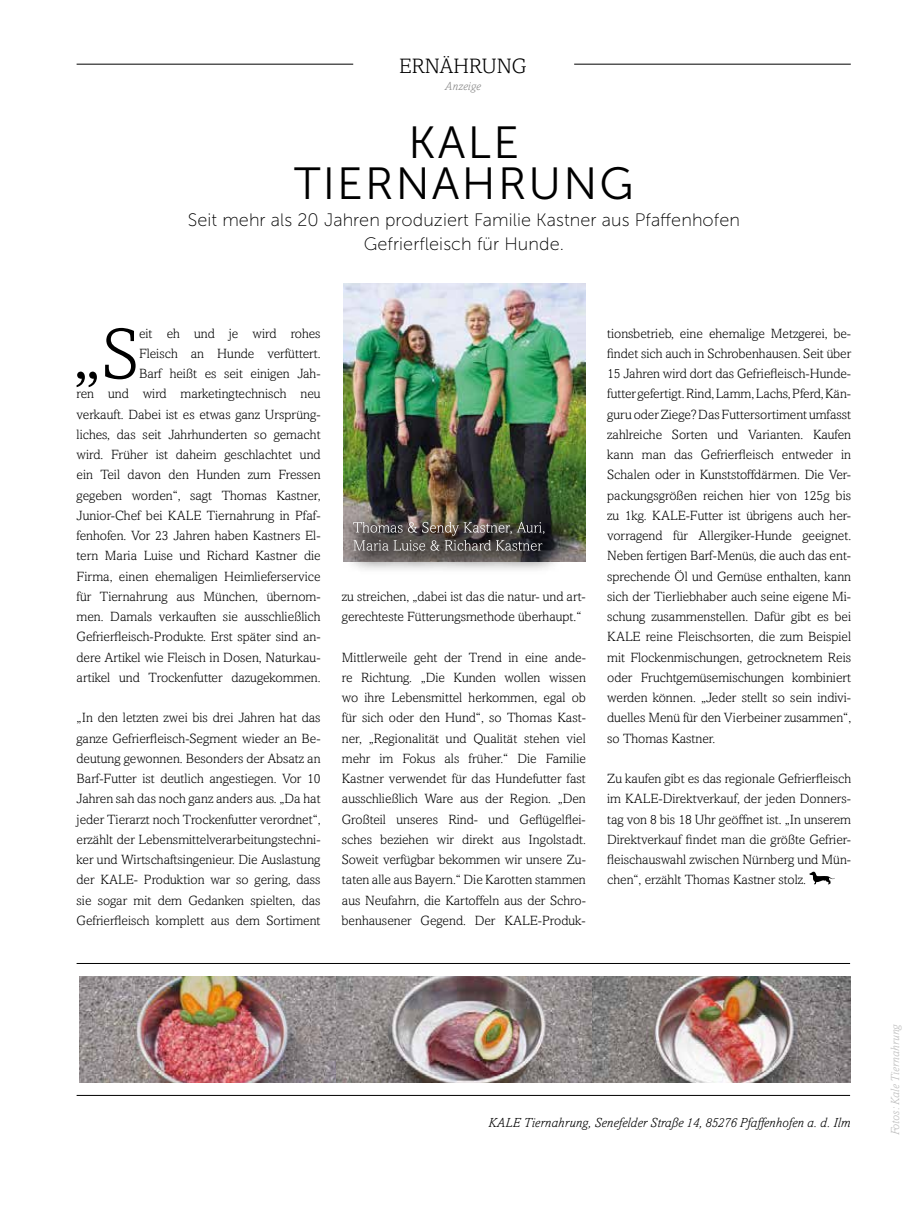
<style>
.page{position:relative;width:915px;height:1212px;background:#fff}
.page>*{position:absolute;margin:0;border:0;box-sizing:border-box;transform-origin:0 0}
.t1{font:300 79.5px "Amasis MT Std";color:#000}
.t2{font:45px/41.2px "Museo Sans 300";letter-spacing:.05em;color:#000;text-align:center}
.t3{font:300 21px "Amasis MT Std";letter-spacing:.005em;color:#000}
.t4{font:18px/24px "Museo Sans 100";letter-spacing:.005em;color:#000;text-align:center}
.t5{font:300 13.5px/20.2px "Amasis MT Std";color:#000;text-align:justify}
.t6{font:italic 300 13.5px "Amasis MT Std";letter-spacing:.005em;color:#000}
.t7{font:italic 300 12px "Amasis MT Std";letter-spacing:.005em;color:#bcbcbc}
.t8{font:italic 300 12px "Amasis MT Std";letter-spacing:.005em;color:#878787}
.s1{font-size:71.55px}
</style>
<div class="page">
<hr style="left:77px;top:64px;width:276px;height:1px;background:#000">
<hr style="left:77px;top:963px;width:772px;height:1px;background:#000">
<hr style="left:77px;top:1095px;width:772px;height:1px;background:#000">
<hr style="left:574px;top:64px;width:276px;height:1px;background:#000">
<svg style="left:809px;top:871px;width:25px;height:13px"></svg>
<img style="left:343px;top:283px;width:242px;height:278px">
<img style="left:79px;top:976px;width:770px;height:106px">
<div style="left:342px;top:510px;width:225px;height:65px;background:#000;opacity:.75"></div>
<img style="left:353px;top:522px;width:191px;height:29px">
<h3 class="t3" style="left:399px;top:54px;width:129px">ERNÄHRUNG</h3>
<p class="t8" style="left:444px;top:80px;width:37px">Anzeige</p>
<h2 class="t2" style="left:294px;top:122px;width:341px">KALE<br>TIERNAHRUNG</h2>
<h3 class="t4" style="left:188px;top:208px;width:553px">Seit mehr als 20 Jahren produziert Familie Kastner aus Pfaffenhofen<br>Gefrierfleisch für Hunde.</h3>
<h1 class="t1" style="left:72px;top:306px;width:69px">„<span class="s1">S</span></h1>
<p class="t5" style="left:77px;top:323px;width:245px;text-align:right">eit eh und je wird rohes<br>Fleisch an Hunde verfüttert.<br>Barf heißt es seit einigen Jah-<br>ren und wird marketingtechnisch neu verkauft. Dabei ist es etwas ganz Ursprüng&shy;liches, das seit Jahrhunderten so gemacht wird. Früher ist daheim geschlachtet und ein Teil davon den Hunden zum Fressen gegeben worden“, sagt Thomas Kastner, Junior-Chef bei KALE Tiernahrung in Pfaf&shy;fenhofen. Vor 23 Jahren haben Kastners El&shy;tern Maria Luise und Richard Kastner die Firma, einen ehemaligen Heimlieferservice für Tiernahrung aus München, übernom&shy;men. Damals verkauften sie ausschließlich Gefrierfleisch-Produkte. Erst später sind an&shy;dere Artikel wie Fleisch in Dosen, Naturkau&shy;artikel und Trockenfutter dazugekommen.</p>
<p class="t5" style="left:77px;top:708px;width:245px">„In den letzten zwei bis drei Jahren hat das ganze Gefrierfleisch-Segment wieder an Be&shy;deutung gewonnen. Besonders der Absatz an Barf-Futter ist deutlich angestiegen. Vor 10<br>Jahren sah das noch ganz anders aus. „Da hat jeder Tierarzt noch Trockenfutter verordnet“, erzählt der Lebensmittelverarbeitungstechni&shy;ker und Wirtschaftsingenieur. Die Auslastung der KALE- Produktion war so gering, dass sie sogar mit dem Gedanken spielten, das Gefrierfleisch komplett aus dem Sortiment</p>
<p class="t5" style="left:342px;top:586px;width:245px">zu streichen, „dabei ist das die natur- und art&shy;gerechteste Fütterungsmethode überhaupt.“</p>
<p class="t5" style="left:342px;top:647px;width:245px">Mittlerweile geht der Trend in eine ande&shy;re Richtung. „Die Kunden wollen wissen wo ihre Lebensmittel herkommen, egal ob für sich oder den Hund“, so Thomas Kast&shy;ner, „Regionalität und Qualität stehen viel mehr im Fokus als früher.“ Die Familie Kastner verwendet für das Hundefutter fast ausschließlich Ware aus der Region. „Den Großteil unseres Rind- und Geflügelflei&shy;sches beziehen wir direkt aus Ingolstadt.<br>Soweit verfügbar bekommen wir unsere Zu&shy;taten alle aus Bayern.“ Die Karotten stammen aus Neufahrn, die Kartoffeln aus der Schro&shy;benhausener Gegend. Der KALE-Produk-</p>
<p class="t5" style="left:607px;top:323px;width:245px">tionsbetrieb, eine ehemalige Metzgerei, be&shy;findet sich auch in Schrobenhausen. Seit über 15 Jahren wird dort das Gefriefleisch-Hunde&shy;futter gefertigt. Rind, Lamm, Lachs, Pferd, Kän&shy;guru oder Ziege? Das Futtersortiment umfasst zahlreiche Sorten und Varianten. Kaufen kann man das Gefrierfleisch entweder in Schalen oder in Kunststoffdärmen. Die Ver&shy;packungsgrößen reichen hier von 125g bis zu 1kg. KALE-Futter ist übrigens auch her&shy;vorragend für Allergiker-Hunde geeignet.<br>Neben fertigen Barf-Menüs, die auch das ent&shy;sprechende Öl und Gemüse enthalten, kann sich der Tierliebhaber auch seine eigene Mi&shy;schung zusammenstellen. Dafür gibt es bei KALE reine Fleischsorten, die zum Beispiel mit Flockenmischungen, getrocknetem Reis oder Fruchtgemüsemischungen kombiniert werden können. „Jeder stellt so sein indivi&shy;duelles Menü für den Vierbeiner zusammen“, so Thomas Kastner.</p>
<p class="t5" style="left:607px;top:768px;width:245px">Zu kaufen gibt es das regionale Gefrierfleisch im KALE-Direktverkauf, der jeden Donners&shy;tag von 8 bis 18 Uhr geöffnet ist. „In unserem Direktverkauf findet man die größte Gefrier&shy;fleischauswahl zwischen Nürnberg und Mün&shy;chen“, erzählt Thomas Kastner stolz.</p>
<p class="t6" style="left:488px;top:1115px;width:363px">KALE Tiernahrung, Senefelder Straße 14, 85276 Pfaffenhofen a. d. Ilm</p>
<p class="t7" style="left:888px;top:1135px;width:113px;rotate:-90deg">Fotos: Kale Tiernahrung</p>
</div>
